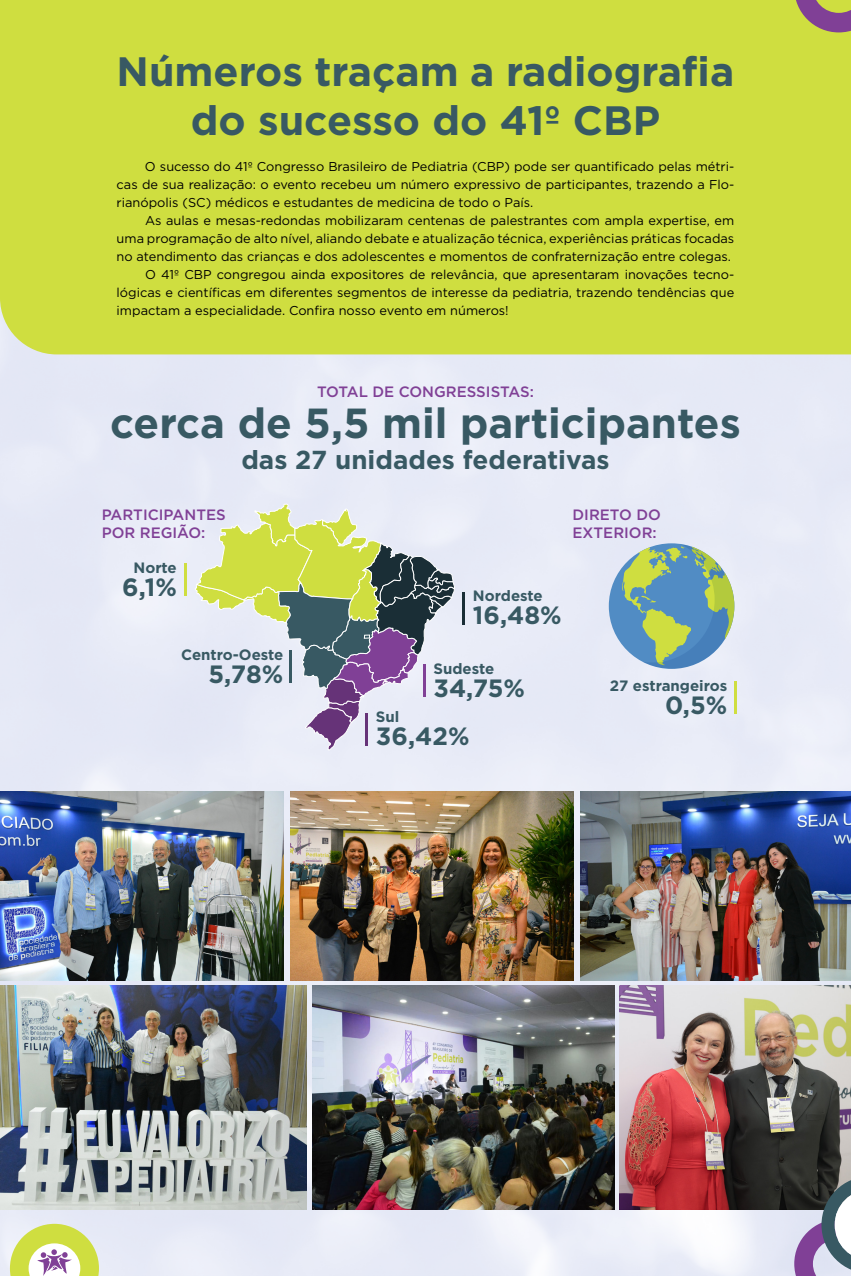
<style>
.page{position:relative;width:851px;height:1276px;background:#fff}
.page>*{position:absolute;margin:0;border:0;box-sizing:border-box;transform-origin:0 0}
.t1{font:700 42px "Gotham";color:#385963}
.t2{font:700 41px/49.2px "Gotham";color:#385963;text-align:center}
.t3{font:700 26px "Gotham";color:#385963}
.t4{font:700 25px "Gotham";color:#385963}
.t5{font:500 15px/18px "Gotham";color:#804096}
.t6{font:700 15px "Gotham";color:#385963}
.t7{font:12.8px/18px "Gotham";color:#000;text-align:justify}
</style>
<div class="page">
<div style="left:0;top:354px;width:850px;height:922px;background:#e7eaf7"></div>
<div style="left:0;top:0;width:850px;height:354px;background:#cfde40"></div>
<svg style="left:194px;top:503px;width:261px;height:248px;background:#bfc3b2"></svg>
<hr style="left:185px;top:563px;width:2px;height:32px;background:#cfde40">
<hr style="left:289px;top:650px;width:2px;height:33px;background:#385963">
<hr style="left:734px;top:681px;width:3px;height:33px;background:#cfde40">
<hr style="left:462px;top:592px;width:3px;height:32px;background:#1a2e36">
<hr style="left:423px;top:664px;width:2px;height:32px;background:#804096">
<hr style="left:366px;top:713px;width:2px;height:32px;background:#663378">
<div style="left:608px;top:543px;width:126px;height:126px;background:#518cc4;border-radius:50%"></div>
<svg style="left:621px;top:544px;width:113px;height:125px"></svg>
<img style="left:0;top:791px;width:283px;height:189px">
<img style="left:290px;top:791px;width:283px;height:189px">
<img style="left:580px;top:791px;width:270px;height:189px">
<img style="left:0;top:985px;width:307px;height:224px">
<img style="left:312px;top:985px;width:302px;height:224px">
<img style="left:619px;top:985px;width:231px;height:224px">
<svg style="left:794px;top:1176px;width:56px;height:100px;background:#838094"></svg>
<svg style="left:794px;top:0;width:56px;height:32px;background:#a18271"></svg>
<svg style="left:10px;top:1223px;width:89px;height:53px"></svg>
<h2 class="t2" style="left:117px;top:47px;width:619px">Números traçam a radiografia do sucesso do 41º CBP</h2>
<p class="t7" style="left:117px;top:157px;width:619px;text-indent:28px">O sucesso do 41º Congresso Brasileiro de Pediatria (CBP) pode ser quantificado pelas métri&shy;cas de sua realização: o evento recebeu um número expressivo de participantes, trazendo a Flo&shy;rianópolis (SC) médicos e estudantes de medicina de todo o País.</p>
<p class="t7" style="left:145px;top:211px;width:590px">As aulas e mesas-redondas mobilizaram centenas de palestrantes com ampla expertise, em</p>
<p class="t7" style="left:117px;top:229px;width:619px">uma programação de alto nível, aliando debate e atualização técnica, experiências práticas focadas</p>
<p class="t7" style="left:117px;top:247px;width:615px">no atendimento das crianças e dos adolescentes e momentos de confraternização entre colegas.</p>
<p class="t7" style="left:145px;top:265px;width:590px">O 41º CBP congregou ainda expositores de relevância, que apresentaram inovações tecno-</p>
<p class="t7" style="left:117px;top:283px;width:619px">lógicas e científicas em diferentes segmentos de interesse da pediatria, trazendo tendências que</p>
<p class="t7" style="left:117px;top:301px;width:393px">impactam a especialidade. Confira nosso evento em números!</p>
<p class="t5" style="left:317px;top:382px;width:218px">TOTAL DE CONGRESSISTAS:</p>
<h1 class="t1" style="left:110px;top:395px;width:632px">cerca de 5,5 mil participantes</h1>
<h3 class="t3" style="left:241px;top:443px;width:369px">das 27 unidades federativas</h3>
<p class="t5" style="left:102px;top:506px;width:125px">PARTICIPANTES<br>POR REGIÃO:</p>
<p class="t6" style="left:133px;top:557px;width:45px">Norte</p>
<h3 class="t4" style="left:122px;top:570px;width:56px">6,1%</h3>
<p class="t6" style="left:181px;top:644px;width:104px">Centro-Oeste</p>
<h3 class="t4" style="left:208px;top:657px;width:76px">5,78%</h3>
<p class="t5" style="left:572px;top:506px;width:90px">DIRETO DO<br>EXTERIOR:</p>
<p class="t6" style="left:473px;top:586px;width:71px">Nordeste</p>
<h3 class="t4" style="left:473px;top:599px;width:90px">16,48%</h3>
<p class="t6" style="left:433px;top:658px;width:62px">Sudeste</p>
<h3 class="t4" style="left:433px;top:671px;width:93px">34,75%</h3>
<p class="t6" style="left:376px;top:707px;width:25px">Sul</p>
<h3 class="t4" style="left:376px;top:720px;width:95px">36,42%</h3>
<p class="t6" style="left:609px;top:675px;width:119px">27 estrangeiros</p>
<h3 class="t4" style="left:665px;top:688px;width:64px">0,5%</h3>
</div>
